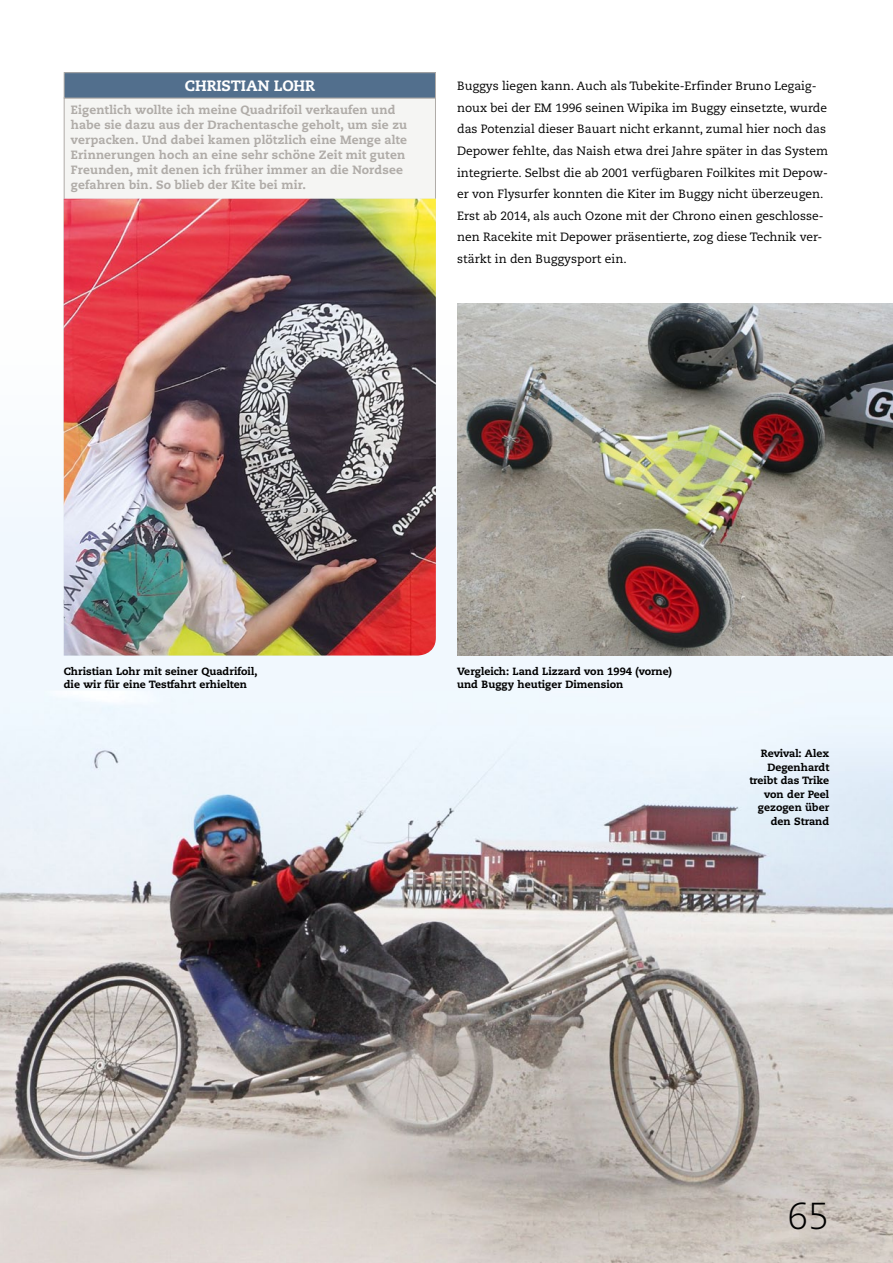
<style>
.page{position:relative;width:893px;height:1263px;background:#fff}
.page>*{position:absolute;margin:0;border:0;box-sizing:border-box;transform-origin:0 0}
.t1{font:300 37.5px "Caecilia LT Std";color:#000}
.t2{font:800 15px "Caecilia LT Std";letter-spacing:-.005em;color:#fff}
.t3{font:12px/21.6px "Caecilia LT Std";color:#000}
.t4{font:800 12px/15px "Caecilia LT Std";letter-spacing:.01em;color:#b0aca8}
.t5{font:800 10.5px/13.5px "Caecilia LT Std";color:#000}
</style>
<div class="page">
<img style="left:0;top:431px;width:893px;height:832px">
<div style="left:63px;top:97px;width:373px;height:334px;background:#f5f5f3"></div>
<div style="left:64px;top:73px;width:371px;height:25px;background:#526f8d"></div>
<div style="left:64px;top:72px;width:372px;height:26px;border:1px solid #b0aca8"></div>
<img style="left:64px;top:199px;width:372px;height:456px">
<img style="left:457px;top:303px;width:436px;height:352px">
<p class="t2" style="left:185px;top:76px;width:128px">Christian Lohr</p>
<p class="t4" style="left:71px;top:102px;width:338px">Eigentlich wollte ich meine Quadrifoil verkaufen und habe sie dazu aus der Drachentasche geholt, um sie zu verpacken. Und dabei kamen plötzlich eine Menge alte Erinnerungen hoch an eine sehr schöne Zeit mit guten Freunden, mit denen ich früher immer an die Nordsee gefahren bin. So blieb der Kite bei mir.</p>
<p class="t3" style="left:457px;top:75px;width:373px">Buggys liegen kann. Auch als Tubekite-Erfinder Bruno Legaig&shy;noux bei der EM 1996 seinen Wipika im Buggy einsetzte, wurde das Potenzial dieser Bauart nicht erkannt, zumal hier noch das Depower fehlte, das Naish etwa drei Jahre später in das System integrierte. Selbst die ab 2001 verfügbaren Foilkites mit Depow&shy;er von Flysurfer konnten die Kiter im Buggy nicht überzeugen.<br>Erst ab 2014, als auch Ozone mit der Chrono einen geschlosse&shy;nen Racekite mit Depower präsentierte, zog diese Technik ver&shy;stärkt in den Buggysport ein.</p>
<p class="t5" style="left:64px;top:664px;width:195px">Christian Lohr mit seiner Quadrifoil, die wir für eine Testfahrt erhielten</p>
<p class="t5" style="left:457px;top:664px;width:216px">Vergleich: Land Lizzard von 1994 (vorne) und Buggy heutiger Dimension</p>
<p class="t5" style="left:749px;top:747px;width:81px;text-align:right">Revival: Alex<br>Degenhardt treibt das Trike von der Peel gezogen über den Strand</p>
<p class="t1" style="left:787px;top:1195px;width:43px">65</p>
</div>
